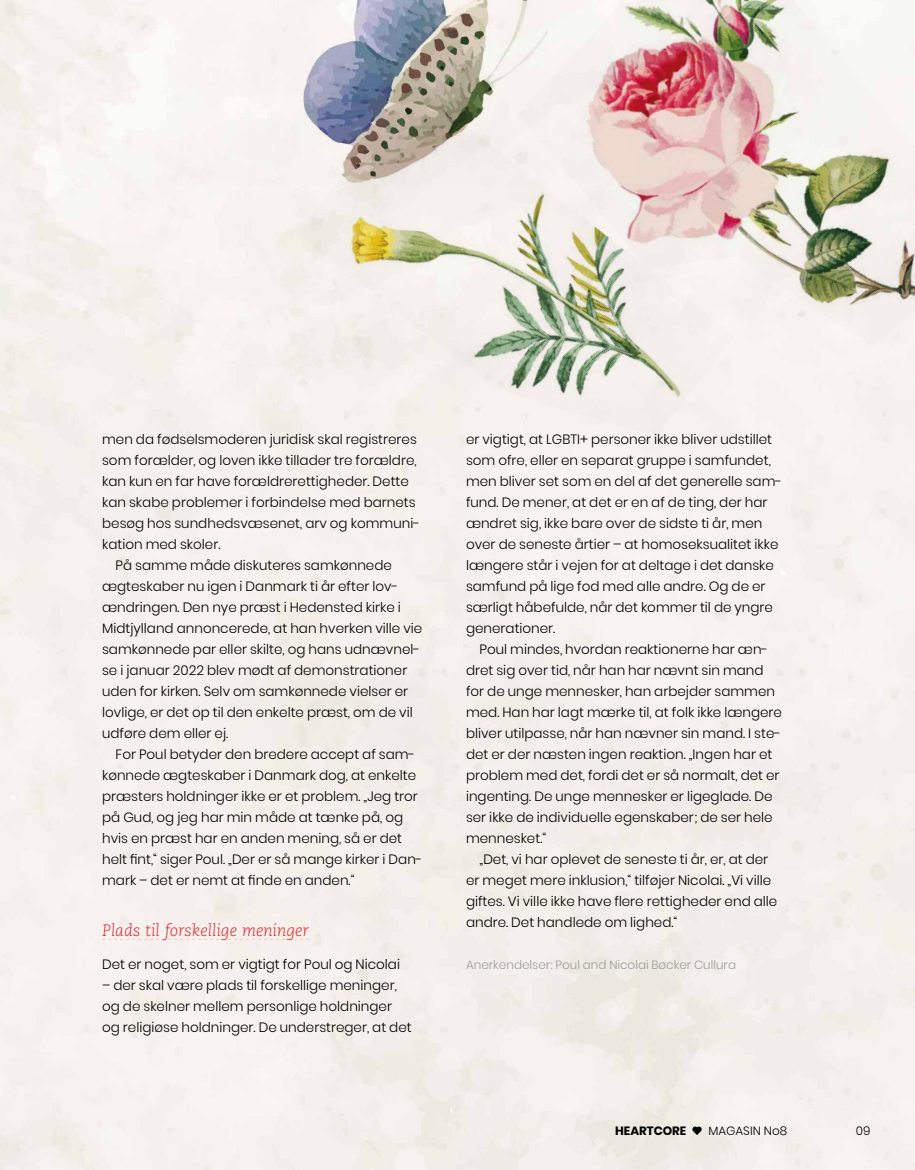
<style>
.page{position:relative;width:915px;height:1170px;background:#fff}
.page>*{position:absolute;margin:0;border:0;box-sizing:border-box;transform-origin:0 0}
.t1{font:italic 300 16.5px "Caecilia LT Std";color:#e31f28}
.t2{font:300 13.5px/21px "Poppins";color:#000}
.t3{font:300 12px "Poppins";color:#9d9d9c}
.t4{font:300 12px "Poppins";color:#000}
.t5{font:700 12px "Poppins";color:#000}
</style>
<div class="page">
<div style="left:0;top:0;width:914px;height:1169px;background:#f5f0ed"></div>
<img style="left:547px;top:0;width:367px;height:347px">
<img style="left:249px;top:0;width:298px;height:185px">
<img style="left:297px;top:85px;width:437px;height:351px">
<svg style="left:102px;top:938px;width:207px;height:1px"></svg>
<svg style="left:691px;top:1126px;width:10px;height:8px"></svg>
<p class="t2" style="left:102px;top:429px;width:316px">men da fødselsmoderen juridisk skal registreres</p>
<p class="t2" style="left:102px;top:450px;width:316px">som forælder, og loven ikke tillader tre forældre,</p>
<p class="t2" style="left:102px;top:471px;width:308px">kan kun en far have forældrerettigheder. Dette</p>
<p class="t2" style="left:102px;top:492px;width:315px">kan skabe problemer i forbindelse med barnets</p>
<p class="t2" style="left:102px;top:513px;width:319px">besøg hos sundhedsvæsenet, arv og kommuni-</p>
<p class="t2" style="left:102px;top:534px;width:120px">kation med skoler.</p>
<p class="t2" style="left:116px;top:555px;width:278px">På samme måde diskuteres samkønnede</p>
<p class="t2" style="left:102px;top:576px;width:298px">ægteskaber nu igen i Danmark ti år efter lov-</p>
<p class="t2" style="left:102px;top:597px;width:300px">ændringen. Den nye præst i Hedensted kirke i</p>
<p class="t2" style="left:102px;top:618px;width:321px">Midtjylland annoncerede, at han hverken ville vie</p>
<p class="t2" style="left:102px;top:639px;width:319px">samkønnede par eller skilte, og hans udnævnel-</p>
<p class="t2" style="left:102px;top:660px;width:306px">se i januar 2022 blev mødt af demonstrationer</p>
<p class="t2" style="left:102px;top:681px;width:307px">uden for kirken. Selv om samkønnede vielser er</p>
<p class="t2" style="left:102px;top:702px;width:312px">lovlige, er det op til den enkelte præst, om de vil</p>
<p class="t2" style="left:102px;top:723px;width:128px">udføre dem eller ej.</p>
<p class="t2" style="left:116px;top:744px;width:301px">For Poul betyder den bredere accept af sam-</p>
<p class="t2" style="left:102px;top:765px;width:315px">kønnede ægteskaber i Danmark dog, at enkelte</p>
<p class="t2" style="left:102px;top:786px;width:317px">præsters holdninger ikke er et problem. „Jeg tror</p>
<p class="t2" style="left:102px;top:807px;width:302px">på Gud, og jeg har min måde at tænke på, og</p>
<p class="t2" style="left:102px;top:828px;width:301px">hvis en præst har en anden mening, så er det</p>
<p class="t2" style="left:102px;top:849px;width:322px">helt fint,“ siger Poul. „Der er så mange kirker i Dan-</p>
<p class="t2" style="left:102px;top:870px;width:254px">mark – det er nemt at finde en anden.“</p>
<p class="t1" style="left:102px;top:921px;width:208px">Plads til forskellige meninger</p>
<p class="t2" style="left:102px;top:954px;width:299px">Det er noget, som er vigtigt for Poul og Nicolai</p>
<p class="t2" style="left:102px;top:975px;width:311px">– der skal være plads til forskellige meninger, og de skelner mellem personlige holdninger og religiøse holdninger. De understreger, at det</p>
<p class="t2" style="left:466px;top:429px;width:317px">er vigtigt, at LGBTI+ personer ikke bliver udstillet som ofre, eller en separat gruppe i samfundet, men bliver set som en del af det generelle sam&shy;fund. De mener, at det er en af de ting, der har ændret sig, ikke bare over de sidste ti år, men over de seneste årtier – at homoseksualitet ikke længere står i vejen for at deltage i det danske samfund på lige fod med alle andre. Og de er særligt håbefulde, når det kommer til de yngre generationer.</p>
<p class="t2" style="left:466px;top:639px;width:317px;text-indent:14px">Poul mindes, hvordan reaktionerne har æn&shy;dret sig over tid, når han har nævnt sin mand for de unge mennesker, han arbejder sammen med. Han har lagt mærke til, at folk ikke længere bliver utilpasse, når han nævner sin mand. I ste&shy;det er der næsten ingen reaktion. „Ingen har et problem med det, fordi det er så normalt, det er ingenting. De unge mennesker er ligeglade. De ser ikke de individuelle egenskaber; de ser hele mennesket.“</p>
<p class="t2" style="left:466px;top:849px;width:313px;text-indent:14px">„Det, vi har oplevet de seneste ti år, er, at der er meget mere inklusion,“ tilføjer Nicolai. „Vi ville giftes. Vi ville ikke have flere rettigheder end alle andre. Det handlede om lighed.“</p>
<p class="t3" style="left:466px;top:958px;width:271px">Anerkendelser: Poul and Nicolai Bøcker Cullura</p>
<p class="t5" style="left:615px;top:1123px;width:73px">HEARTCORE</p>
<p class="t4" style="left:708px;top:1123px;width:80px">MAGASIN No8</p>
<p class="t4" style="left:855px;top:1123px;width:16px">09</p>
</div>
